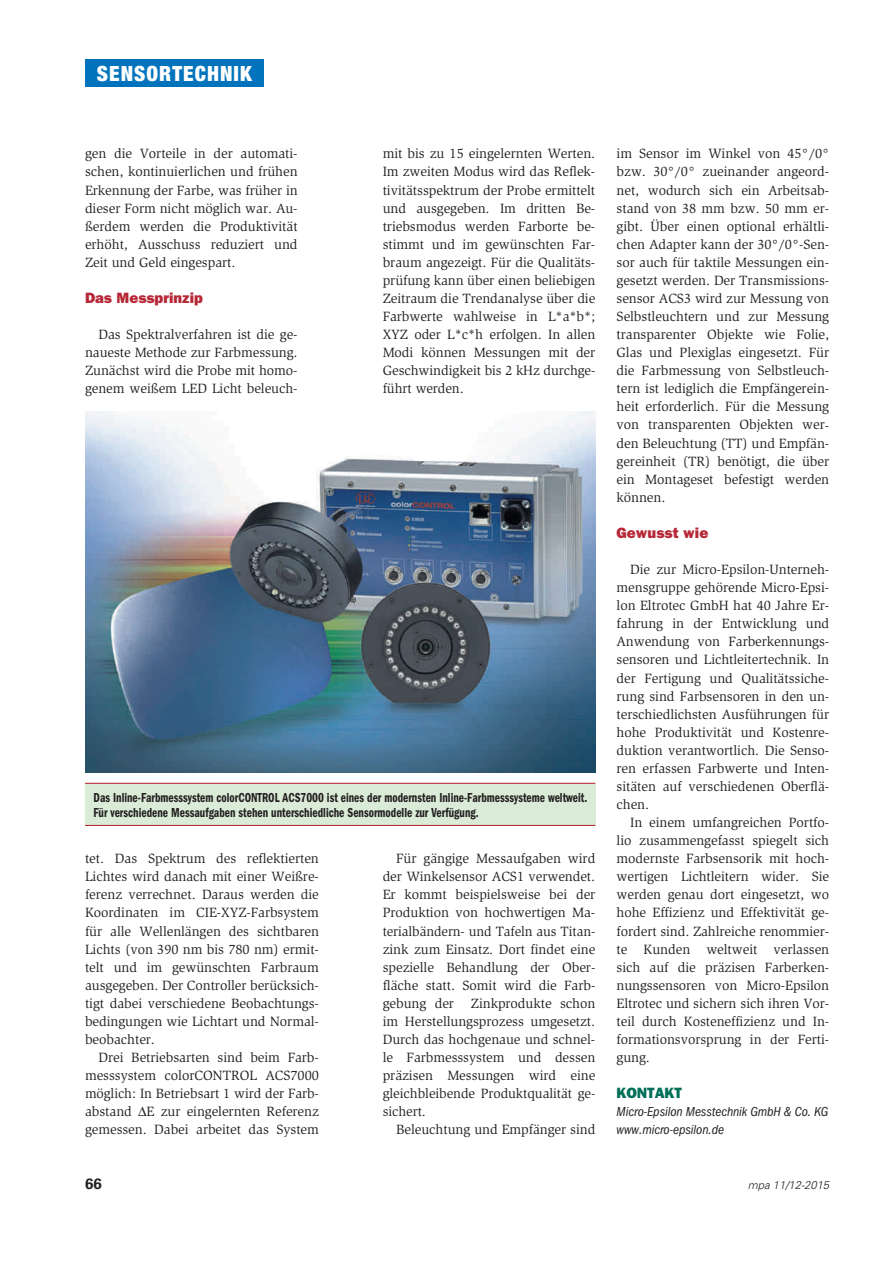
<style>
.page{position:relative;width:893px;height:1263px;background:#fff}
.page>*{position:absolute;margin:0;border:0;box-sizing:border-box;transform-origin:0 0}
.t1{font:900 condensed 21px "Helvetica Neue";letter-spacing:.05em;color:#fff}
.t2{font:800 15px "Franklin Gothic";color:#b72837}
.t3{font:800 15px "Franklin Gothic";letter-spacing:-.005em;color:#016f5a}
.t4{font:700 15px "Univers";color:#231f20}
.t5{font:13.8px/18px "Slimbach";letter-spacing:-.005em;color:#231f20;text-align:justify}
.t6{font:600 condensed 13.5px/15px "Franklin Gothic";color:#231f20;scale:.85 1}
.t7{font:italic condensed 13.5px/18.1px "Franklin Gothic";letter-spacing:-.005em;color:#231f20}
.t8{font:italic 300 11.25px "Univers";color:#231f20}
</style>
<div class="page">
<div style="left:85px;top:60px;width:179px;height:27px;background:#0073bc"></div>
<img style="left:85px;top:411px;width:510px;height:362px">
<div style="left:85px;top:783px;width:510px;height:42px;background:#daecd7"></div>
<hr style="left:85px;top:783px;width:510px;height:1px;background:#b72837">
<hr style="left:85px;top:825px;width:510px;height:1px;background:#b72837">
<h1 class="t1" style="left:97px;top:61px;width:156px">SENSORTECHNIK</h1>
<p class="t5" style="left:85px;top:145px;width:214px">gen die Vorteile in der automati&shy;schen, kontinuierlichen und frühen Erkennung der Farbe, was früher in dieser Form nicht möglich war. Au&shy;ßerdem werden die Produktivität erhöht, Ausschuss reduziert und Zeit und Geld eingespart.</p>
<p class="t2" style="left:85px;top:289px;width:119px">Das Messprinzip</p>
<p class="t5" style="left:85px;top:326px;width:214px;text-indent:14px">Das Spektralverfahren ist die ge&shy;naueste Methode zur Farbmessung.<br>Zunächst wird die Probe mit homo&shy;genem weißem LED Licht beleuch-</p>
<p class="t5" style="left:383px;top:145px;width:214px">mit bis zu 15 eingelernten Werten.<br>Im zweiten Modus wird das Reflek&shy;tivitätsspektrum der Probe ermittelt und ausgegeben. Im dritten Be&shy;triebsmodus werden Farborte be&shy;stimmt und im gewünschten Far&shy;braum angezeigt. Für die Qualitäts&shy;prüfung kann über einen beliebigen Zeitraum die Trendanalyse über die Farbwerte wahlweise in L*a*b*; XYZ oder L*c*h erfolgen. In allen Modi können Messungen mit der Geschwindigkeit bis 2 kHz durchge&shy;führt werden.</p>
<p class="t5" style="left:617px;top:145px;width:214px">im Sensor im Winkel von 45°/0° bzw. 30°/0° zueinander angeord&shy;net, wodurch sich ein Arbeitsab&shy;stand von 38 mm bzw. 50 mm er&shy;gibt. Über einen optional erhältli&shy;chen Adapter kann der 30°/0°-Sen&shy;sor auch für taktile Messungen ein&shy;gesetzt werden. Der Transmissions&shy;sensor ACS3 wird zur Messung von Selbstleuchtern und zur Messung transparenter Objekte wie Folie, Glas und Plexiglas eingesetzt. Für die Farbmessung von Selbstleuch&shy;tern ist lediglich die Empfängerein&shy;heit erforderlich. Für die Messung von transparenten Objekten wer&shy;den Beleuchtung (TT) und Empfän&shy;gereinheit (TR) benötigt, die über ein Montageset befestigt werden können.</p>
<p class="t2" style="left:617px;top:524px;width:93px">Gewusst wie</p>
<p class="t5" style="left:617px;top:560px;width:214px;text-indent:14px">Die zur Micro-Epsilon-Unterneh&shy;mensgruppe gehörende Micro-Epsi&shy;lon Eltrotec GmbH hat 40 Jahre Er&shy;fahrung in der Entwicklung und Anwendung von Farberkennungs&shy;sensoren und Lichtleitertechnik. In der Fertigung und Qualitätssiche&shy;rung sind Farbsensoren in den un&shy;terschiedlichsten Ausführungen für hohe Produktivität und Kostenre&shy;duktion verantwortlich. Die Senso&shy;ren erfassen Farbwerte und Inten&shy;sitäten auf verschiedenen Oberflä&shy;chen.</p>
<p class="t5" style="left:617px;top:813px;width:214px;text-indent:13px">In einem umfangreichen Portfo&shy;lio zusammengefasst spiegelt sich modernste Farbsensorik mit hoch&shy;wertigen Lichtleitern wider. Sie werden genau dort eingesetzt, wo hohe Effizienz und Effektivität ge&shy;fordert sind. Zahlreiche renommier&shy;te Kunden weltweit verlassen sich auf die präzisen Farberken&shy;nungssensoren von Micro-Epsilon Eltrotec und sichern sich ihren Vor&shy;teil durch Kosteneffizienz und In&shy;formationsvorsprung in der Ferti&shy;gung.</p>
<p class="t3" style="left:617px;top:1084px;width:67px">KONTAKT</p>
<p class="t7" style="left:617px;top:1103px;width:213px">Micro-Epsilon Messtechnik GmbH &amp; Co. KG www.micro-epsilon.de</p>
<p class="t6" style="left:94px;top:790px;width:582px">Das Inline-Farbmesssystem colorCONTROL ACS7000 ist eines der modernsten Inline-Farbmesssysteme weltweit.<br>Für verschiedene Messaufgaben stehen unterschiedliche Sensormodelle zur Verfügung.</p>
<p class="t5" style="left:85px;top:850px;width:235px">tet. Das Spektrum des reflektierten Lichtes wird danach mit einer Weißre&shy;ferenz verrechnet. Daraus werden die Koordinaten im CIE-XYZ-Farbsystem für alle Wellenlängen des sichtbaren Lichts (von 390 nm bis 780 nm) ermit&shy;telt und im gewünschten Farbraum ausgegeben. Der Controller berücksich&shy;tigt dabei verschiedene Beobachtungs&shy;bedingungen wie Lichtart und Normal&shy;beobachter.</p>
<p class="t5" style="left:85px;top:1048px;width:235px;text-indent:13px">Drei Betriebsarten sind beim Farb&shy;messsystem colorCONTROL ACS7000 möglich: In Betriebsart 1 wird der Farb&shy;abstand E zur eingelernten Referenz gemessen. Dabei arbeitet das System</p>
<p class="t5" style="left:383px;top:850px;width:214px;text-indent:13px">Für gängige Messaufgaben wird der Winkelsensor ACS1 verwendet.<br>Er kommt beispielsweise bei der Produktion von hochwertigen Ma&shy;terialbändern- und Tafeln aus Titan&shy;zink zum Einsatz. Dort findet eine spezielle Behandlung der Ober&shy;fläche statt. Somit wird die Farb&shy;gebung der Zinkprodukte schon im Herstellungsprozess umgesetzt.<br>Durch das hochgenaue und schnel&shy;le Farbmesssystem und dessen präzisen Messungen wird eine gleichbleibende Produktqualität ge&shy;sichert.</p>
<p class="t5" style="left:396px;top:1121px;width:201px">Beleuchtung und Empfänger sind</p>
<p class="t4" style="left:85px;top:1173px;width:18px">66</p>
<p class="t8" style="left:748px;top:1178px;width:83px">mpa 11/12-2015</p>
</div>
